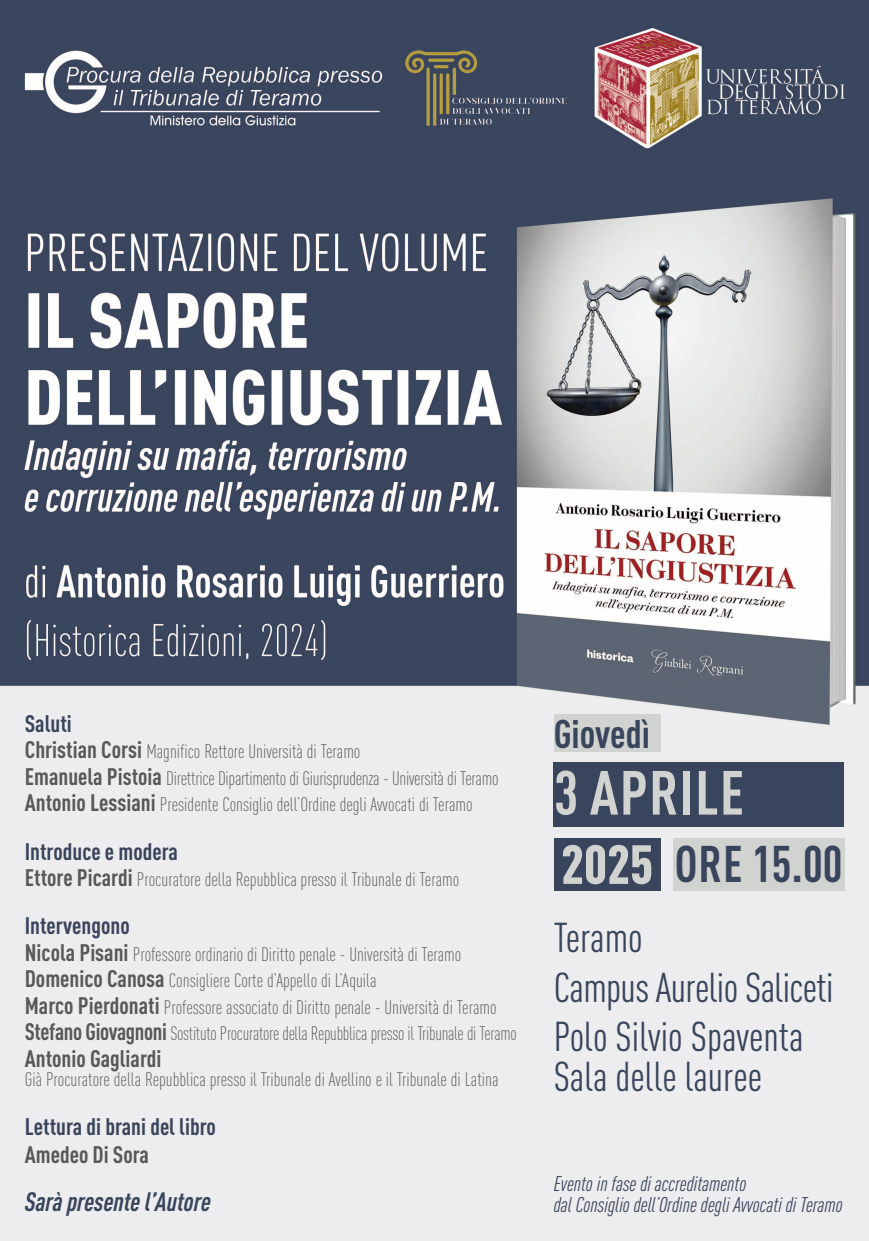
<style>
.page{position:relative;width:869px;height:1241px;background:#fff}
.page>*{position:absolute;margin:0;border:0;box-sizing:border-box;transform-origin:0 0}
.t1{font:700 condensed 61.25px "DIN Pro";letter-spacing:.02em;color:#d1d3d1}
.t2{font:700 condensed 50.75px "DIN Pro";letter-spacing:.01em;color:#39455c}
.t3{font:condensed 41.12px/49.4px "DIN Pro";color:#39455c}
.t4{font:700 condensed 39.38px "DIN Pro";color:#39455c}
.t5{font:italic 700 condensed 26.25px "DIN Pro";color:#39455c}
.t6{font:700 condensed 23.62px "DIN Pro";color:#39455c}
.t7{font:700 condensed 23.62px "DIN Pro";color:#57585a}
.t8{font:italic condensed 21px/21px "DIN Pro";color:#39455c}
.t9{font:300 condensed 19.25px/26.5px "DIN Pro";color:#57585a}
.s1{font-weight:700;font-size:23.62px}
.s2{font-weight:900;font-size:54.25px;color:#d1d3d1}
</style>
<div class="page">
<img style="left:0;top:0;width:868px;height:1240px">
<div style="left:553px;top:714px;width:107px;height:38px;background:#d1d3d1"></div>
<div style="left:553px;top:761px;width:290px;height:65px;background:#39455c"></div>
<div style="left:553px;top:838px;width:107px;height:52px;background:#39455c"></div>
<div style="left:672px;top:838px;width:171px;height:52px;background:#d1d3d1"></div>
<p class="t6" style="left:25px;top:714px;width:48px">Saluti</p>
<p class="t9" style="left:25px;top:740px;width:475px"><span class="s1">Christian Corsi</span> Magnifico Rettore Università di Teramo<br><span class="s1">Emanuela Pistoia</span> Direttrice Dipartimento di Giurisprudenza - Università di Teramo<br><span class="s1">Antonio Lessiani</span> Presidente Consiglio dell’Ordine degli Avvocati di Teramo</p>
<p class="t6" style="left:25px;top:842px;width:155px">Introduce e modera</p>
<p class="t9" style="left:25px;top:867px;width:435px"><span class="s1">Ettore Picardi</span> Procuratore della Repubblica presso il Tribunale di Teramo</p>
<p class="t6" style="left:25px;top:917px;width:106px">Intervengono</p>
<p class="t9" style="left:25px;top:942px;width:493px"><span class="s1">Nicola Pisani</span> Professore ordinario di Diritto penale - Università di Teramo <span class="s1">Domenico Canosa</span> Consigliere Corte d’Appello di L’Aquila<br><span class="s1">Marco Pierdonati</span> Professore associato di Diritto penale - Università di Teramo <span class="s1">Stefano Giovagnoni</span> Sostituto Procuratore della Repubblica presso il Tribunale di Teramo</p>
<p class="t7" style="left:25px;top:1049px;width:138px">Antonio Gagliardi</p>
<p class="t9" style="left:25px;top:1067px;width:475px">Già Procuratore della Repubblica presso il Tribunale di Avellino e il Tribunale di Latina</p>
<p class="t6" style="left:25px;top:1117px;width:192px">Lettura di brani del libro</p>
<p class="t7" style="left:25px;top:1145px;width:126px">Amedeo Di Sora</p>
<h3 class="t5" style="left:25px;top:1186px;width:187px">Sarà presente l’Autore</h3>
<h3 class="t4" style="left:553px;top:719px;width:98px">Giovedì</h3>
<h1 class="t1" style="left:553px;top:770px;width:192px">3 APRILE</h1>
<h2 class="t2" style="left:560px;top:845px;width:283px"><span class="s2">2025</span> ORE 15.00</h2>
<h3 class="t3" style="left:553px;top:913px;width:281px">Teramo<br>Campus Aurelio Saliceti<br>Polo Silvio Spaventa</h3>
<h3 class="t3" style="left:553px;top:1052px;width:210px">Sala delle lauree</h3>
<p class="t8" style="left:553px;top:1174px;width:290px">Evento in fase di accreditamento<br>dal Consiglio dell’Ordine degli Avvocati di Teramo</p>
</div>
